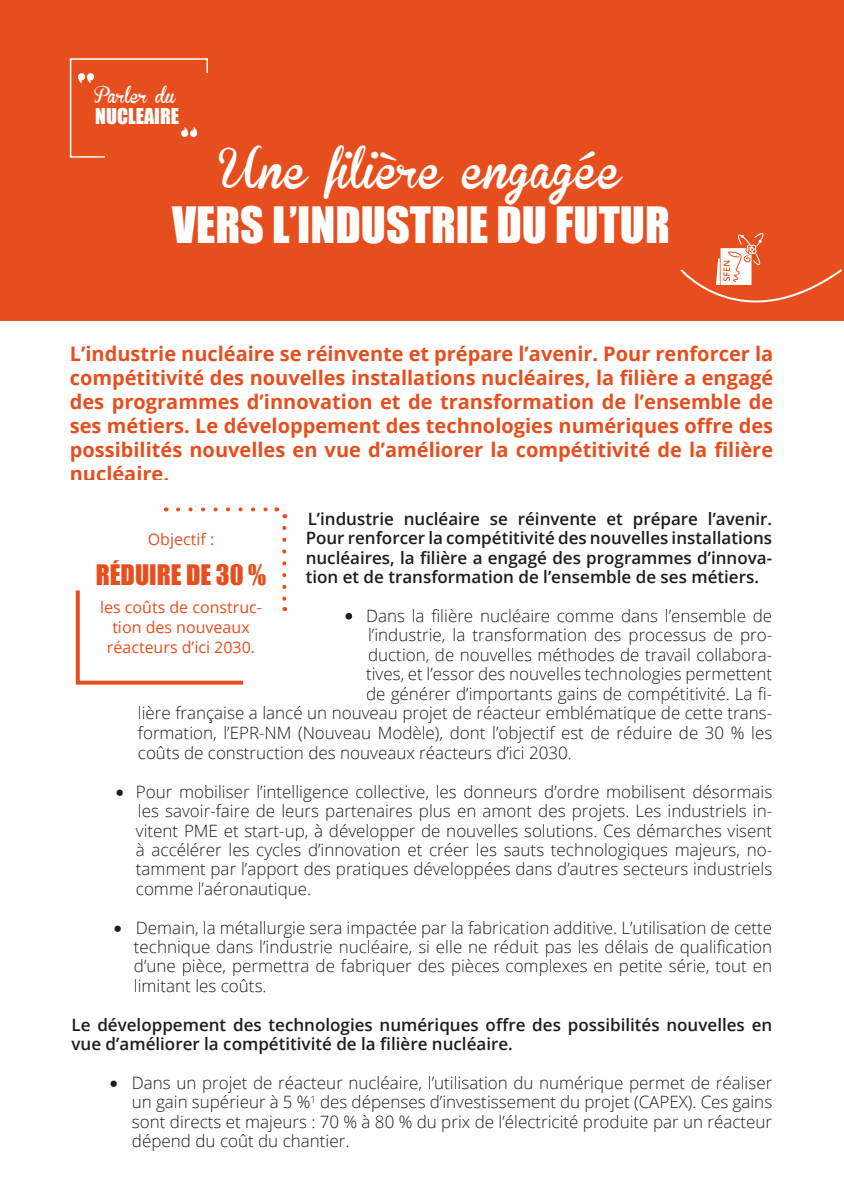
<style>
.page{position:relative;width:844px;height:1193px;background:#fff}
.page>*{position:absolute;margin:0;border:0;box-sizing:border-box;transform-origin:0 0}
.t1{font:46px "Impact";color:#fff}
.t2{font:40px "Brannboll Fet";color:#fff}
.t3{font:26px "Impact";color:#e74e1d}
.t4{font:700 20px/24px "Open Sans";color:#e74e1d;text-align:justify}
.t5{font:20px "Impact";color:#fff}
.t6{font:300 17px/19.4px "Open Sans";color:#1d1d1b;text-align:justify}
.t7{font:600 17px/19.4px "Open Sans";color:#1d1d1b;text-align:justify}
.t8{font:16px/20px "Open Sans";color:#e74e1d;text-align:center}
.t9{font:16px "Brannboll Fet";color:#fff}
.s1{font-family:"Minion Pro";font-weight:400;font-size:24px}
</style>
<div class="page">
<div style="left:0;top:0;width:843px;height:320px;background:#e74e1d"></div>
<svg style="left:75px;top:590px;width:168px;height:95px"></svg>
<svg style="left:178px;top:507px;width:90px;height:4px"></svg>
<svg style="left:282px;top:528px;width:4px;height:83px"></svg>
<svg style="left:69px;top:58px;width:139px;height:100px"></svg>
<div style="left:105px;top:142px;width:111px;height:25px;background:#e74e1d"></div>
<img style="left:717px;top:234px;width:46px;height:33px">
<svg style="left:679px;top:267px;width:164px;height:54px"></svg>
<div style="left:345px;top:613px;width:7px;height:7px;border:2px solid #1d1d1b;border-radius:50%"></div>
<p class="t9" style="left:94px;top:87px;width:83px">Parler du</p>
<p class="t5" style="left:95px;top:100px;width:85px">NUCLEAIRE</p>
<p class="t2" style="left:220px;top:149px;width:403px">Une filière engagée</p>
<p class="t1" style="left:172px;top:189px;width:499px">VERS L’INDUSTRIE DU FUTUR</p>
<p class="t4" style="left:70px;top:341px;width:705px">L’industrie nucléaire se réinvente et prépare l’avenir. Pour renforcer la compétitivité des nouvelles installations nucléaires, la filière a engagé des programmes d’innovation et de transformation de l’ensemble de ses métiers. Le développement des technologies numériques offre des possibilités nouvelles en vue d’améliorer la compétitivité de la filière nucléaire.</p>
<p class="t7" style="left:305px;top:509px;width:468px">L’industrie nucléaire se réinvente et prépare l’avenir.<br>Pour renforcer la compétitivité des nouvelles installations nucléaires, la filière a engagé des programmes d’innova&shy;tion et de transformation de l’ensemble de ses métiers.</p>
<p class="t6" style="left:345px;top:606px;width:428px">• Dans la filière nucléaire comme dans l’ensemble de</p>
<p class="t6" style="left:368px;top:625px;width:405px">l’industrie, la transformation des processus de pro-</p>
<p class="t6" style="left:368px;top:644px;width:405px">duction, de nouvelles méthodes de travail collabora-</p>
<p class="t6" style="left:366px;top:664px;width:407px">tives, et l’essor des nouvelles technologies permettent</p>
<p class="t6" style="left:366px;top:683px;width:407px">de générer d’importants gains de compétitivité. La fi-</p>
<p class="t6" style="left:138px;top:703px;width:635px">lière française a lancé un nouveau projet de réacteur emblématique de cette trans-</p>
<p class="t6" style="left:138px;top:723px;width:635px">formation, l’EPR-NM (Nouveau Modèle), dont l’objectif est de réduire de 30 % les</p>
<p class="t6" style="left:138px;top:743px;width:435px">coûts de construction des nouveaux réacteurs d’ici 2030.</p>
<p class="t6" style="left:136px;top:781px;width:637px;text-indent:-21px"><span class="s1">•</span> Pour mobiliser l’intelligence collective, les donneurs d’ordre mobilisent désormais les savoir-faire de leurs partenaires plus en amont des projets. Les industriels in&shy;vitent PME et start-up, à développer de nouvelles solutions. Ces démarches visent à accélérer les cycles d’innovation et créer les sauts technologiques majeurs, no&shy;tamment par l’apport des pratiques développées dans d’autres secteurs industriels comme l’aéronautique.</p>
<p class="t6" style="left:134px;top:917px;width:639px;text-indent:-21px"><span class="s1">•</span> Demain, la métallurgie sera impactée par la fabrication additive. L’utilisation de cette technique dans l’industrie nucléaire, si elle ne réduit pas les délais de qualification d’une pièce, permettra de fabriquer des pièces complexes en petite série, tout en limitant les coûts.</p>
<p class="t7" style="left:71px;top:1014px;width:702px">Le développement des technologies numériques offre des possibilités nouvelles en vue d’améliorer la compétitivité de la filière nucléaire.</p>
<p class="t6" style="left:132px;top:1072px;width:641px;text-indent:-23px"><span class="s1">•</span> Dans un projet de réacteur nucléaire, l’utilisation du numérique permet de réaliser un gain supérieur à 5 %<sup>1</sup> des dépenses d’investissement du projet (CAPEX). Ces gains sont directs et majeurs : 70 % à 80 % du prix de l’électricité produite par un réacteur dépend du coût du chantier.</p>
<p class="t8" style="left:148px;top:528px;width:68px">Objectif :</p>
<p class="t3" style="left:96px;top:554px;width:172px">RÉDUIRE DE 30 %</p>
<p class="t8" style="left:100px;top:596px;width:163px">les coûts de construc&shy;tion des nouveaux réacteurs d’ici 2030.</p>
</div>
